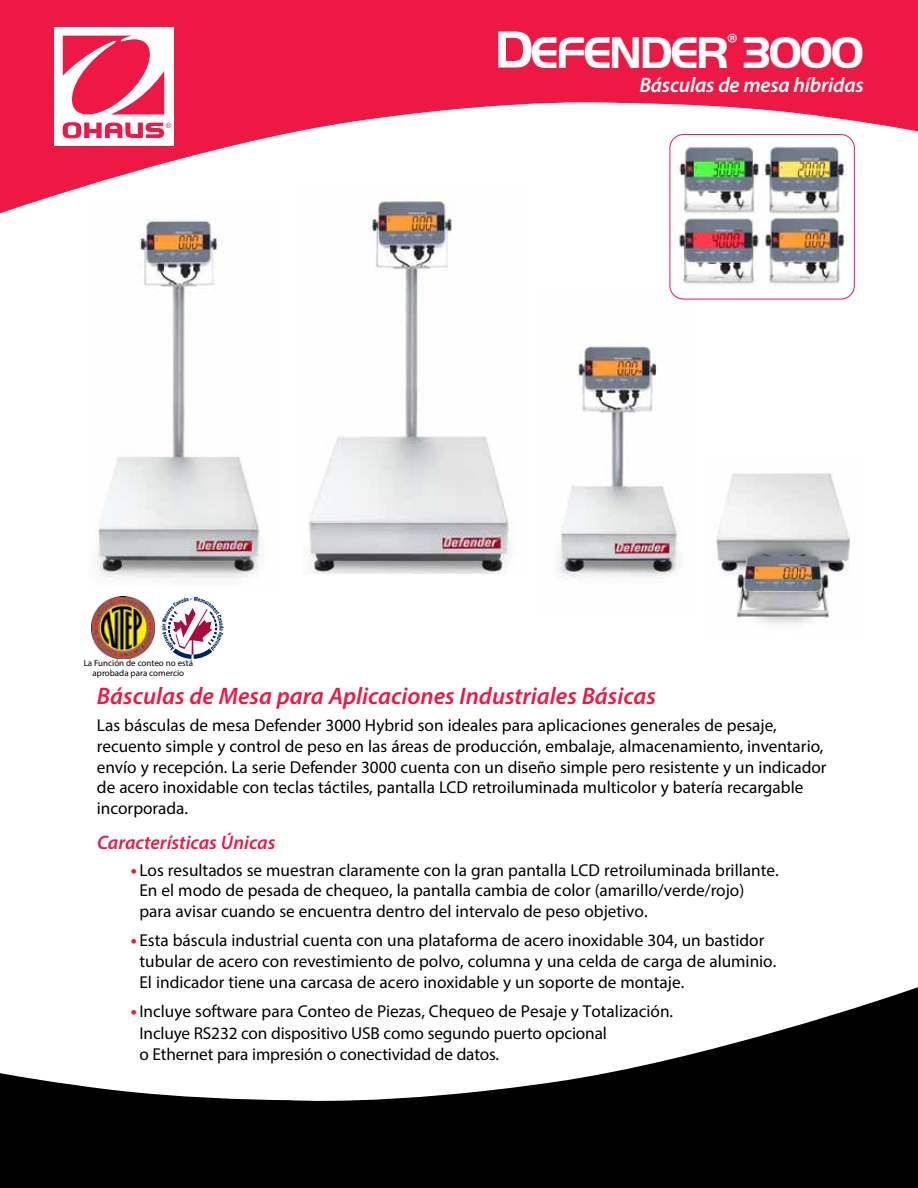
<style>
.page{position:relative;width:918px;height:1188px;background:#fff}
.page>*{position:absolute;margin:0;border:0;box-sizing:border-box;transform-origin:0 0}
.t1{font:700 45.9px "Handel Got D";letter-spacing:-.05em;color:#fff}
.t2{font:italic 600 24px "Myriad Pro";color:#ed1944}
.t3{font:italic 600 21px "Myriad Pro";letter-spacing:-.01em;color:#fff}
.t4{font:italic 600 19.5px "Myriad Pro";color:#ed1944}
.t5{font:17.25px/20.7px "Myriad Pro";color:#000}
.t6{font:9px/10.8px "Myriad Pro";color:#000;text-align:center}
.s1{font-size:54px}
.s2{font-weight:700;font-size:18px;color:#ed1944}
</style>
<div class="page">
<img style="left:95px;top:222px;width:165px;height:357px">
<img style="left:308px;top:222px;width:201px;height:351px">
<img style="left:558px;top:293px;width:137px;height:285px">
<img style="left:716px;top:473px;width:134px;height:151px">
<img style="left:92px;top:597px;width:62px;height:62px">
<img style="left:674px;top:222px;width:173px;height:62px">
<svg style="left:162px;top:597px;width:62px;height:62px"></svg>
<svg style="left:0;top:0;width:918px;height:222px;fill:#ed1944"></svg>
<div style="left:54px;top:27px;width:120px;height:119px;background:#fff"></div>
<svg style="left:63px;top:36px;width:108px;height:102px"></svg>
<svg style="left:0;top:987px;width:918px;height:201px;fill:#000"></svg>
<p class="t6" style="left:84px;top:657px;width:111px">La Función de conteo no está aprobada para comercio</p>
<h1 class="t1" style="left:495px;top:26px;width:371px"><span class="s1">D</span>EFENDER<sup>®</sup> 3000</h1>
<p class="t3" style="left:639px;top:71px;width:226px">Básculas de mesa híbridas</p>
<h2 class="t2" style="left:97px;top:681px;width:560px">Básculas de Mesa para Aplicaciones Industriales Básicas</h2>
<p class="t5" style="left:97px;top:715px;width:731px">Las básculas de mesa Defender 3000 Hybrid son ideales para aplicaciones generales de pesaje, recuento simple y control de peso en las áreas de producción, embalaje, almacenamiento, inventario, envío y recepción. La serie Defender 3000 cuenta con un diseño simple pero resistente y un indicador de acero inoxidable con teclas táctiles, pantalla LCD retroiluminada multicolor y batería recargable incorporada.</p>
<p class="t4" style="left:97px;top:830px;width:180px">Características Únicas</p>
<p class="t5" style="left:139px;top:859px;width:641px;text-indent:-9px"><span class="s2">•</span> Los resultados se muestran claramente con la gran pantalla LCD retroiluminada brillante.<br>En el modo de pesada de chequeo, la pantalla cambia de color (amarillo/verde/rojo) para avisar cuando se encuentra dentro del intervalo de peso objetivo.</p>
<p class="t5" style="left:139px;top:930px;width:638px;text-indent:-9px"><span class="s2">•</span> Esta báscula industrial cuenta con una plataforma de acero inoxidable 304, un bastidor tubular de acero con revestimiento de polvo, columna y una celda de carga de aluminio.<br>El indicador tiene una carcasa de acero inoxidable y un soporte de montaje.</p>
<p class="t5" style="left:139px;top:1000px;width:535px;line-height:21.6px;text-indent:-9px"><span class="s2">•</span>Incluye software para Conteo de Piezas, Chequeo de Pesaje y Totalización.<br>Incluye RS232 con dispositivo USB como segundo puerto opcional<br>o Ethernet para impresión o conectividad de datos.</p>
</div>
